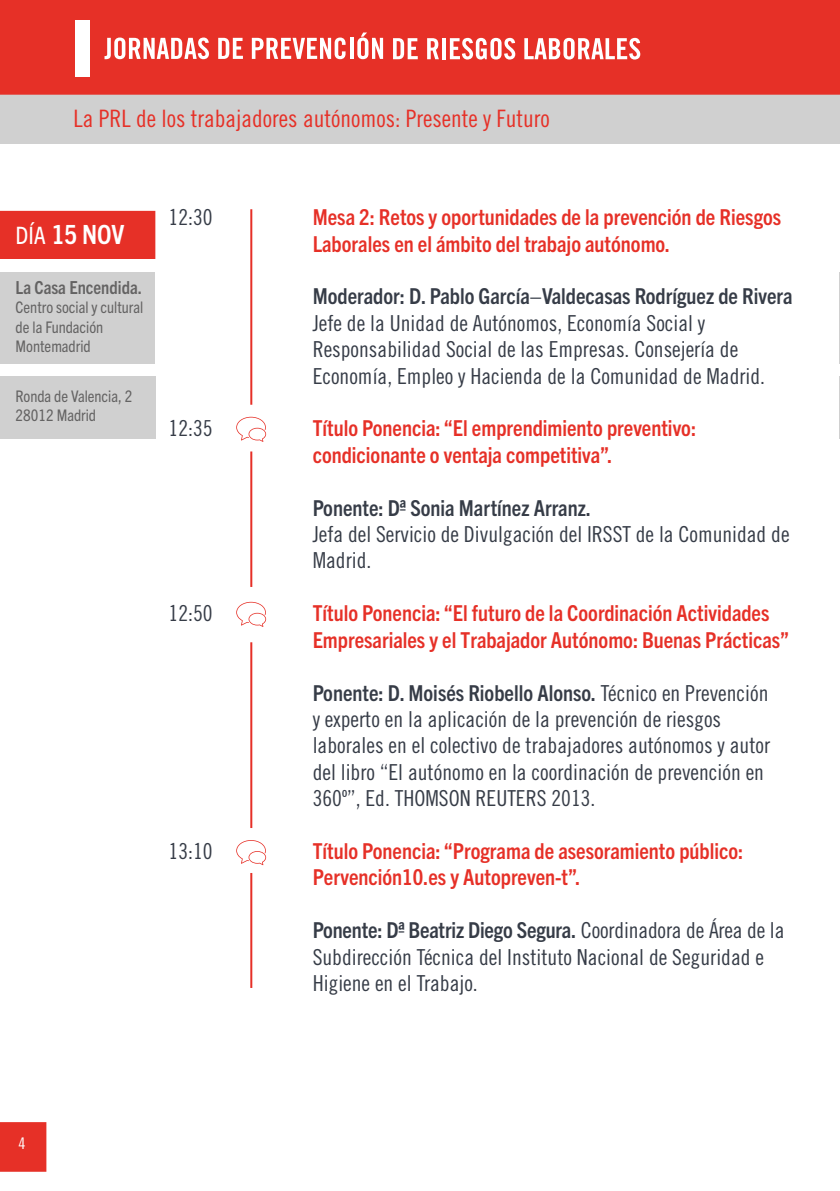
<style>
.page{position:relative;width:840px;height:1191px;background:#fff}
.page>*{position:absolute;margin:0;border:0;box-sizing:border-box;transform-origin:0 0}
.t1{font:700 condensed 26.6px "Trade Gothic Next LT Pro";color:#fff}
.t2{font:24px "Trade Gothic LT Std Cn 18";color:#e63027}
.t3{font:22px/26.4px "Trade Gothic LT Std Cn 18";color:#363c47}
.t4{font:700 condensed 22px/26.4px "Trade Gothic Next LT Pro";color:#e63027}
.t5{font:700 condensed 22px "Trade Gothic Next LT Pro";color:#363c47}
.t6{font:700 condensed 18px "Trade Gothic Next LT Pro";color:#646363}
.t7{font:condensed 16px/19.2px "Trade Gothic Next LT Pro";color:#646363}
.t8{font:16px "Trade Gothic LT Std Cn 18";color:#fff}
.s1{font-weight:400;font-size:24px}
.s2{font-family:"Trade Gothic LT Std Cn 18";font-weight:400;font-stretch:normal}
</style>
<div class="page">
<div style="left:0;top:94px;width:839px;height:50px;background:#d0d0d0"></div>
<div style="left:0;top:0;width:839px;height:95px;background:#e63027"></div>
<div style="left:0;top:272px;width:154px;height:91px;background:#d0d0d0"></div>
<div style="left:0;top:211px;width:155px;height:48px;background:#e63027"></div>
<div style="left:0;top:376px;width:155px;height:63px;background:#d0d0d0"></div>
<hr style="left:838px;top:272px;width:1px;height:91px;background:#d0d0d0">
<hr style="left:838px;top:376px;width:1px;height:63px;background:#d0d0d0">
<hr style="left:250px;top:209px;width:2px;height:196px;background:#e63027">
<hr style="left:250px;top:451px;width:2px;height:136px;background:#e63027">
<hr style="left:250px;top:642px;width:2px;height:186px;background:#e63027">
<hr style="left:250px;top:873px;width:2px;height:115px;background:#e63027">
<svg style="left:236px;top:417px;width:30px;height:25px"></svg>
<svg style="left:236px;top:602px;width:30px;height:25px"></svg>
<svg style="left:236px;top:840px;width:30px;height:25px"></svg>
<div style="left:0;top:1122px;width:46px;height:49px;background:#e63027"></div>
<svg style="left:104px;top:38px;width:105px;height:21px"></svg>
<svg style="left:218px;top:38px;width:25px;height:21px"></svg>
<svg style="left:252px;top:38px;width:93px;height:21px"></svg>
<svg style="left:349px;top:38px;width:4px;height:21px"></svg>
<svg style="left:357px;top:33px;width:26px;height:26px"></svg>
<svg style="left:393px;top:38px;width:24px;height:21px"></svg>
<svg style="left:427px;top:38px;width:11px;height:21px"></svg>
<hr style="left:442px;top:38px;width:3px;height:21px;background:#fff">
<svg style="left:449px;top:38px;width:66px;height:22px"></svg>
<svg style="left:524px;top:38px;width:116px;height:22px"></svg>
<div style="left:75px;top:21px;width:14px;height:56px;background:#fff"></div>
<p class="t2" style="left:73px;top:104px;width:477px">La PRL de los trabajadores autónomos: Presente y Futuro</p>
<p class="t1" style="left:16px;top:216px;width:110px"><span class="s1">DÍA</span> 15 NOV</p>
<p class="t6" style="left:16px;top:275px;width:128px">La Casa Encendida.</p>
<p class="t7" style="left:16px;top:297px;width:129px">Centro social y cultural de la Fundación<br>Montemadrid</p>
<p class="t7" style="left:16px;top:386px;width:118px">Ronda de Valencia, 2<br>28012 Madrid</p>
<p class="t3" style="left:168px;top:204px;width:45px">12:30</p>
<p class="t4" style="left:312px;top:203px;width:469px">Mesa 2: Retos y oportunidades de la prevención de Riesgos<br>Laborales en el ámbito del trabajo autónomo.</p>
<p class="t5" style="left:312px;top:281px;width:481px">Moderador: D. Pablo García–Valdecasas Rodríguez de Rivera</p>
<p class="t3" style="left:312px;top:309px;width:453px">Jefe de la Unidad de Autónomos, Economía Social y<br>Responsabilidad Social de las Empresas. Consejería de<br>Economía, Empleo y Hacienda de la Comunidad de Madrid.</p>
<p class="t3" style="left:168px;top:415px;width:45px">12:35</p>
<p class="t4" style="left:312px;top:414px;width:385px">Título Ponencia: “El emprendimiento preventivo: condicionante o ventaja competitiva”.</p>
<p class="t5" style="left:312px;top:492px;width:280px">Ponente: Dª Sonia Martínez Arranz.</p>
<p class="t3" style="left:312px;top:521px;width:478px">Jefa del Servicio de Divulgación del IRSST de la Comunidad de<br>Madrid.</p>
<p class="t3" style="left:168px;top:600px;width:45px">12:50</p>
<p class="t4" style="left:312px;top:599px;width:477px">Título Ponencia: “El futuro de la Coordinación Actividades<br>Empresariales y el Trabajador Autónomo: Buenas Prácticas”</p>
<p class="t5" style="left:312px;top:677px;width:457px">Ponente: D. Moisés Riobello Alonso. <span class="s2">Técnico en Prevención</span></p>
<p class="t3" style="left:312px;top:705px;width:458px">y experto en la aplicación de la prevención de riesgos laborales en el colectivo de trabajadores autónomos y autor del libro “El autónomo en la coordinación de prevención en 360º”, Ed. THOMSON REUTERS 2013.</p>
<p class="t3" style="left:168px;top:837px;width:45px">13:10</p>
<p class="t4" style="left:312px;top:836px;width:432px">Título Ponencia: “Programa de asesoramiento público:<br>Pervención10.es y Autopreven-t”.</p>
<p class="t5" style="left:312px;top:915px;width:473px">Ponente: Dª Beatriz Diego Segura. <span class="s2">Coordinadora de Área de la</span></p>
<p class="t3" style="left:312px;top:943px;width:452px">Subdirección Técnica del Instituto Nacional de Seguridad e<br>Higiene en el Trabajo.</p>
<p class="t8" style="left:18px;top:1133px;width:9px">4</p>
</div>
